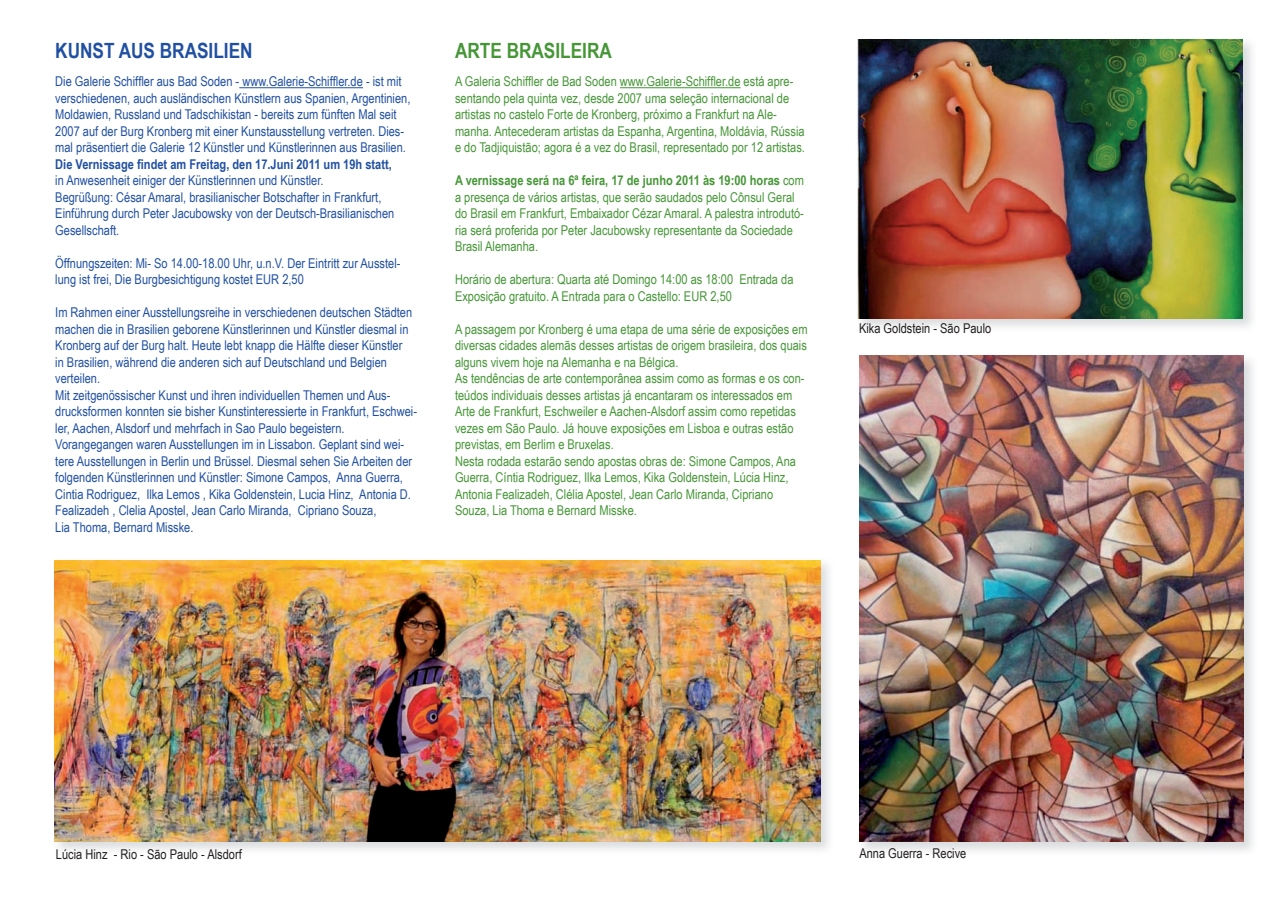
<style>
.page{position:relative;width:1280px;height:910px;background:#fff}
.page>*{position:absolute;margin:0;border:0;box-sizing:border-box;transform-origin:0 0}
.t1{font:700 21px "Arial Narrow";color:#2150a2}
.t2{font:700 21px "Arial Narrow";color:#469637}
.t3{font:13.5px/16.5px "Arial Narrow";color:#2150a2}
.t4{font:13.5px/16.5px "Arial Narrow";color:#469637}
.t5{font:13.5px "Arial Narrow";color:#231f20}
.t6{font:700 13.5px "Arial Narrow";color:#2150a2}
.s1{font-weight:700}
</style>
<div class="page">
<img style="left:859px;top:355px;width:394px;height:496px">
<img style="left:859px;top:356px;width:385px;height:486px">
<img style="left:858px;top:39px;width:385px;height:280px">
<img style="left:54px;top:560px;width:775px;height:290px">
<img style="left:54px;top:560px;width:766px;height:281px">
<hr style="left:239px;top:87px;width:124px;height:1px;background:#2150a2">
<hr style="left:620px;top:87px;width:120px;height:1px;background:#469637">
<h1 class="t1" style="left:55px;top:35px;width:199px">KUNST AUS BRASILIEN</h1>
<p class="t3" style="left:55px;top:73px;width:357px">Die Galerie Schiffler aus Bad Soden - www.Galerie-Schiffler.de - ist mit verschiedenen, auch ausländischen Künstlern aus Spanien, Argentinien, Moldawien, Russland und Tadschikistan - bereits zum fünften Mal seit 2007 auf der Burg Kronberg mit einer Kunstausstellung vertreten. Dies&shy;mal präsentiert die Galerie 12 Künstler und Künstlerinnen aus Brasilien.</p>
<p class="t6" style="left:55px;top:154px;width:338px">Die Vernissage findet am Freitag, den 17.Juni 2011 um 19h statt,</p>
<p class="t3" style="left:55px;top:172px;width:341px">in Anwesenheit einiger der Künstlerinnen und Künstler.<br>Begrüßung: César Amaral, brasilianischer Botschafter in Frankfurt, Einführung durch Peter Jacubowsky von der Deutsch-Brasilianischen Gesellschaft.</p>
<p class="t3" style="left:55px;top:254px;width:347px">Öffnungszeiten: Mi- So 14.00-18.00 Uhr, u.n.V. Der Eintritt zur Ausstel&shy;lung ist frei, Die Burgbesichtigung kostet EUR 2,50</p>
<p class="t3" style="left:55px;top:304px;width:363px">Im Rahmen einer Ausstellungsreihe in verschiedenen deutschen Städten machen die in Brasilien geborene Künstlerinnen und Künstler diesmal in Kronberg auf der Burg halt. Heute lebt knapp die Hälfte dieser Künstler<br>in Brasilien, während die anderen sich auf Deutschland und Belgien verteilen.<br>Mit zeitgenössischer Kunst und ihren individuellen Themen und Aus&shy;drucksformen konnten sie bisher Kunstinteressierte in Frankfurt, Eschwei&shy;ler, Aachen, Alsdorf und mehrfach in Sao Paulo begeistern.<br>Vorangegangen waren Ausstellungen im in Lissabon. Geplant sind wei&shy;tere Ausstellungen in Berlin und Brüssel. Diesmal sehen Sie Arbeiten der folgenden Künstlerinnen und Künstler: Simone Campos, Anna Guerra, Cintia Rodriguez, Ilka Lemos , Kika Goldenstein, Lucia Hinz, Antonia D.<br>Fealizadeh , Clelia Apostel, Jean Carlo Miranda, Cipriano Souza,<br>Lia Thoma, Bernard Misske.</p>
<h1 class="t2" style="left:455px;top:35px;width:158px">ARTE BRASILEIRA</h1>
<p class="t4" style="left:455px;top:73px;width:351px">A Galeria Schiffler de Bad Soden www.Galerie-Schiffler.de está apre&shy;sentando pela quinta vez, desde 2007 uma seleção internacional de artistas no castelo Forte de Kronberg, próximo a Frankfurt na Ale&shy;manha. Antecederam artistas da Espanha, Argentina, Moldávia, Rússia e do Tadjiquistão; agora é a vez do Brasil, representado por 12 artistas.</p>
<p class="t4" style="left:455px;top:172px;width:350px"><span class="s1">A vernissage será na 6ª feira, 17 de junho 2011 às 19:00 horas</span> com a presença de vários artistas, que serão saudados pelo Cônsul Geral do Brasil em Frankfurt, Embaixador Cézar Amaral. A palestra introdutó&shy;ria será proferida por Peter Jacubowsky representante da Sociedade Brasil Alemanha.</p>
<p class="t4" style="left:455px;top:271px;width:340px">Horário de abertura: Quarta até Domingo 14:00 as 18:00 Entrada da<br>Exposição gratuito. A Entrada para o Castello: EUR 2,50</p>
<p class="t4" style="left:455px;top:320px;width:354px">A passagem por Kronberg é uma etapa de uma série de exposições em diversas cidades alemãs desses artistas de origem brasileira, dos quais alguns vivem hoje na Alemanha e na Bélgica.<br>As tendências de arte contemporânea assim como as formas e os con&shy;teúdos individuais desses artistas já encantaram os interessados em Arte de Frankfurt, Eschweiler e Aachen-Alsdorf assim como repetidas vezes em São Paulo. Já houve exposições em Lisboa e outras estão previstas, em Berlim e Bruxelas.<br>Nesta rodada estarão sendo apostas obras de: Simone Campos, Ana Guerra, Cíntia Rodriguez, Ilka Lemos, Kika Goldenstein, Lúcia Hinz, Antonia Fealizadeh, Clélia Apostel, Jean Carlo Miranda, Cipriano Souza, Lia Thoma e Bernard Misske.</p>
<p class="t5" style="left:859px;top:319px;width:134px">Kika Goldstein - São Paulo</p>
<p class="t5" style="left:56px;top:844px;width:187px">Lúcia Hinz - Rio - São Paulo - Alsdorf</p>
<p class="t5" style="left:859px;top:843px;width:109px">Anna Guerra - Recive</p>
</div>
